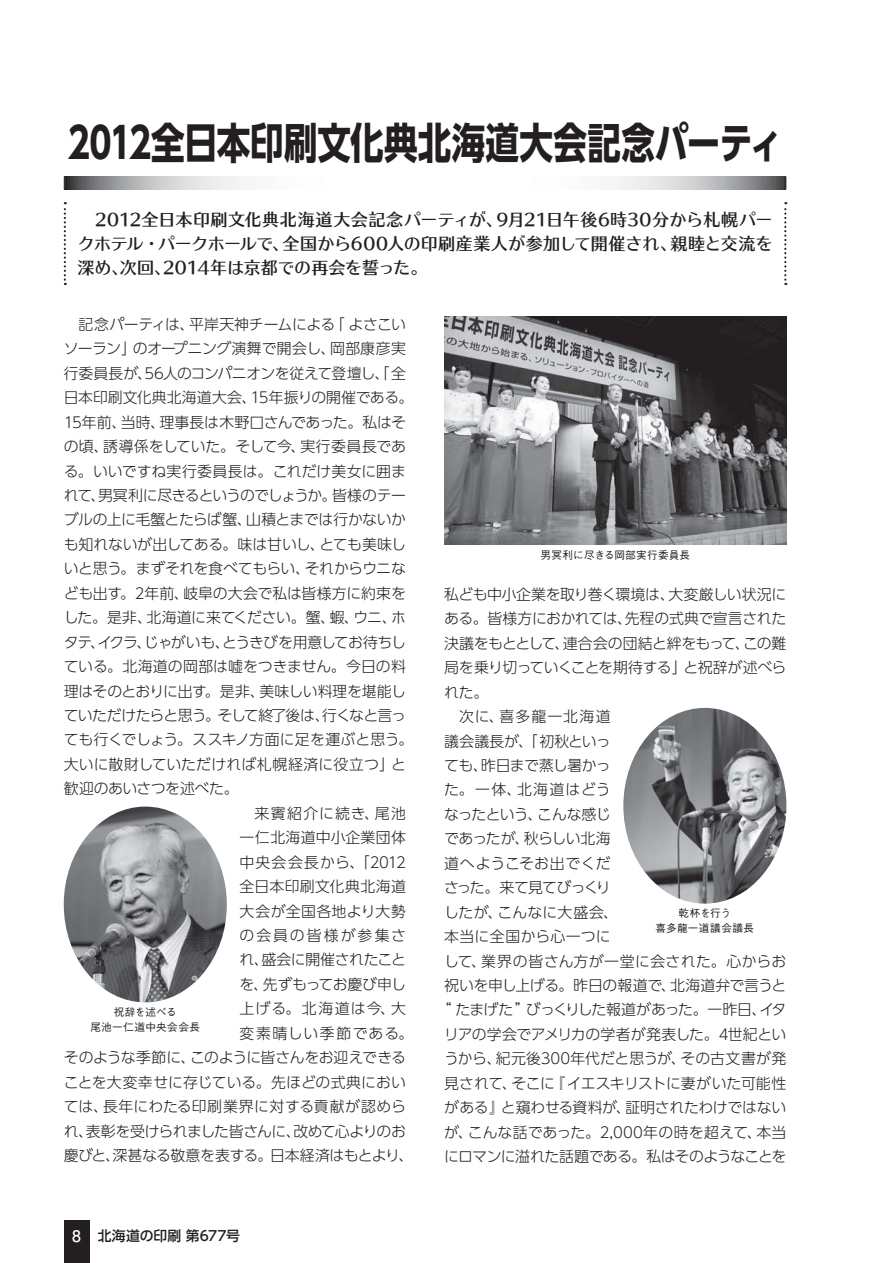
<style>
.page{position:relative;width:893px;height:1263px;background:#fff}
.page>*{position:absolute;margin:0;border:0;box-sizing:border-box;transform-origin:0 0}
.t1{font:42.45px "UD Shin Go Pro Bold 90 msp RKSJ H";letter-spacing:-.005em;color:#231f20;scale:.79 1}
.t2{font:16.95px/24.5px "UD Typos 512 Std Regular 90 msp RKSJ H";color:#231f20;text-align:justify}
.t3{font:14.85px "UD Shin Go Pro Light 90 msp RKSJ H";letter-spacing:-.01em;color:#231f20}
.t4{font:14.85px "UD Shin Go Pro Light 90 msp RKSJ H";letter-spacing:-.04em;color:#231f20}
.t5{font:14.85px "UD Shin Go Pro Light 90 msp RKSJ H";letter-spacing:.02em;color:#231f20}
.t6{font:14.85px "UD Shin Go Pro Light 90 msp RKSJ H";letter-spacing:-.06em;color:#231f20}
.t7{font:14.85px "UD Shin Go Pro Light 90 msp RKSJ H";letter-spacing:.01em;color:#231f20}
.t8{font:14.85px "UD Shin Go Pro Light 90 msp RKSJ H";letter-spacing:-.03em;color:#231f20}
.t9{font:14.85px "UD Shin Go Pro Light 90 msp RKSJ H";letter-spacing:-.035em;color:#231f20}
.t10{font:14.85px "UD Shin Go Pro Light 90 msp RKSJ H";letter-spacing:-.05em;color:#231f20}
.t11{font:14.85px "UD Shin Go Pro Light 90 msp RKSJ H";letter-spacing:-.045em;color:#231f20}
.t12{font:14.85px "UD Shin Go Pro Light 90 msp RKSJ H";letter-spacing:.025em;color:#231f20}
.t13{font:14.85px "UD Shin Go Pro Light 90 msp RKSJ H";letter-spacing:.08em;color:#231f20}
.t14{font:14.85px "UD Shin Go Pro Light 90 msp RKSJ H";letter-spacing:-.075em;color:#231f20}
.t15{font:14.85px "UD Shin Go Pro Light 90 msp RKSJ H";letter-spacing:.07em;color:#231f20}
.t16{font:14.85px "UD Shin Go Pro Light 90 msp RKSJ H";letter-spacing:.015em;color:#231f20}
.t17{font:14.85px "UD Shin Go Pro Light 90 msp RKSJ H";letter-spacing:.03em;color:#231f20}
.t18{font:14.85px "UD Shin Go Pro Light 90 msp RKSJ H";letter-spacing:.095em;color:#231f20}
.t19{font:14.85px "UD Shin Go Pro Light 90 msp RKSJ H";letter-spacing:.09em;color:#231f20}
.t20{font:14.85px "UD Shin Go Pro Light 90 msp RKSJ H";letter-spacing:.135em;color:#231f20}
.t21{font:13.8px "UD Shin Go Pro Medium 90 msp RKSJ H";letter-spacing:.01em;color:#231f20}
.t22{font:10.65px/14.9px "Gothic BBB Pro Medium 90 msp RKSJ H";letter-spacing:.025em;color:#231f20;text-align:center}
.s1{font-family:"Futo Go B101 Pro Bold 90 msp RKSJ H";font-size:15.9px;color:#fff}
</style>
<div class="page">
<div style="left:64px;top:1220px;width:25px;height:43px;background:#231f20"></div>
<img style="left:444px;top:317px;width:342px;height:228px">
<svg style="left:66px;top:177px;width:718px;height:12px"></svg>
<svg style="left:64px;top:202px;width:2px;height:83px"></svg>
<svg style="left:784px;top:202px;width:2px;height:83px"></svg>
<svg style="left:64px;top:177px;width:2px;height:12px"></svg>
<svg style="left:784px;top:177px;width:2px;height:12px"></svg>
<img style="left:64px;top:807px;width:163px;height:195px;border-radius:50%">
<img style="left:623px;top:708px;width:163px;height:196px;border-radius:50%">
<h1 class="t1" style="left:68px;top:127px;width:906px">2012全日本印刷文化典北海道大会記念パーティ</h1>
<p class="t2" style="left:78px;top:209px;width:696px;text-indent:17px">2012全日本印刷文化典北海道大会記念パーティが、9月21日午後6時30分から札幌パークホテル・パークホールで、全国から600人の印刷産業人が参加して開催され、親睦と交流を深め、次回、2014年は京都での再会を誓った。</p>
<p class="t3" style="left:79px;top:319px;width:329px">記念パーティは、平岸天神チームによる「よさこい</p>
<p class="t3" style="left:64px;top:343px;width:344px">ソーラン」のオープニング演舞で開会し、岡部康彦実</p>
<p class="t3" style="left:64px;top:368px;width:344px">行委員長が、56人のコンパニオンを従えて登壇し、「全</p>
<p class="t3" style="left:64px;top:392px;width:351px">日本印刷文化典北海道大会、15年振りの開催である。</p>
<p class="t3" style="left:64px;top:417px;width:344px">15年前、当時、理事長は木野口さんであった。私はそ</p>
<p class="t3" style="left:64px;top:441px;width:344px">の頃、誘導係をしていた。そして今、実行委員長であ</p>
<p class="t3" style="left:64px;top:465px;width:344px">る。いいですね実行委員長は。これだけ美女に囲ま</p>
<p class="t6" style="left:64px;top:490px;width:344px">れて、男冥利に尽きるというのでしょうか。皆様のテー</p>
<p class="t8" style="left:64px;top:514px;width:344px">ブルの上に毛蟹とたらば蟹、山積とまでは行かないか</p>
<p class="t3" style="left:64px;top:539px;width:344px">も知れないが出してある。味は甘いし、とても美味し</p>
<p class="t8" style="left:64px;top:563px;width:344px">いと思う。まずそれを食べてもらい、それからウニな</p>
<p class="t3" style="left:64px;top:588px;width:344px">ども出す。2年前、岐阜の大会で私は皆様方に約束を</p>
<p class="t3" style="left:64px;top:612px;width:344px">した。是非、北海道に来てください。蟹、蝦、ウニ、ホ</p>
<p class="t14" style="left:64px;top:637px;width:344px">タテ、イクラ、じゃがいも、とうきびを用意してお待ちし</p>
<p class="t3" style="left:64px;top:661px;width:344px">ている。北海道の岡部は嘘をつきません。今日の料</p>
<p class="t3" style="left:64px;top:685px;width:344px">理はそのとおりに出す。是非、美味しい料理を堪能し</p>
<p class="t6" style="left:64px;top:710px;width:344px">ていただけたらと思う。そして終了後は、行くなと言っ</p>
<p class="t3" style="left:64px;top:734px;width:351px">ても行くでしょう。ススキノ方面に足を運ぶと思う。</p>
<p class="t7" style="left:64px;top:759px;width:344px">大いに散財していただければ札幌経済に役立つ」と</p>
<p class="t3" style="left:64px;top:783px;width:176px">歓迎のあいさつを述べた。</p>
<p class="t19" style="left:254px;top:808px;width:153px">来賓紹介に続き、尾池</p>
<p class="t5" style="left:240px;top:832px;width:168px">一仁北海道中小企業団体</p>
<p class="t15" style="left:240px;top:856px;width:168px">中央会会長から、「2012</p>
<p class="t12" style="left:240px;top:881px;width:168px">全日本印刷文化典北海道</p>
<p class="t17" style="left:240px;top:905px;width:168px">大会が全国各地より大勢</p>
<p class="t20" style="left:240px;top:930px;width:168px">の会員の皆様が参集さ</p>
<p class="t3" style="left:240px;top:954px;width:168px">れ、盛会に開催されたこと</p>
<p class="t3" style="left:240px;top:979px;width:168px">を、先ずもってお慶び申し</p>
<p class="t13" style="left:240px;top:1003px;width:168px">上げる。北海道は今、大</p>
<p class="t18" style="left:240px;top:1028px;width:175px">変素晴しい季節である。</p>
<p class="t3" style="left:64px;top:1052px;width:344px">そのような季節に、このように皆さんをお迎えできる</p>
<p class="t3" style="left:64px;top:1076px;width:344px">ことを大変幸せに存じている。先ほどの式典におい</p>
<p class="t5" style="left:64px;top:1101px;width:344px">ては、長年にわたる印刷業界に対する貢献が認めら</p>
<p class="t4" style="left:64px;top:1125px;width:344px">れ、表彰を受けられました皆さんに、改めて心よりのお</p>
<p class="t3" style="left:64px;top:1150px;width:351px">慶びと、深甚なる敬意を表する。日本経済はもとより、</p>
<p class="t22" style="left:90px;top:1006px;width:111px">祝辞を述べる<br>尾池一仁道中央会会長</p>
<p class="t21" style="left:72px;top:1230px;width:169px"><span class="s1">8</span> 北海道の印刷 第677号</p>
<p class="t22" style="left:540px;top:549px;width:151px">男冥利に尽きる岡部実行委員長</p>
<p class="t3" style="left:444px;top:589px;width:344px">私ども中小企業を取り巻く環境は、大変厳しい状況に</p>
<p class="t3" style="left:444px;top:613px;width:344px">ある。皆様方におかれては、先程の式典で宣言された</p>
<p class="t9" style="left:444px;top:638px;width:344px">決議をもととして、連合会の団結と絆をもって、この難</p>
<p class="t4" style="left:444px;top:662px;width:344px">局を乗り切っていくことを期待する」と祝辞が述べら</p>
<p class="t3" style="left:444px;top:687px;width:46px">れた。</p>
<p class="t13" style="left:459px;top:711px;width:153px">次に、喜多龍一北海道</p>
<p class="t3" style="left:444px;top:735px;width:168px">議会議長が、「初秋といっ</p>
<p class="t4" style="left:444px;top:760px;width:168px">ても、昨日まで蒸し暑かっ</p>
<p class="t13" style="left:444px;top:784px;width:168px">た。一体、北海道はどう</p>
<p class="t11" style="left:444px;top:809px;width:168px">なったという、こんな感じ</p>
<p class="t9" style="left:444px;top:833px;width:168px">であったが、秋らしい北海</p>
<p class="t5" style="left:444px;top:858px;width:168px">道へようこそお出でくだ</p>
<p class="t10" style="left:444px;top:882px;width:168px">さった。来て見てびっくり</p>
<p class="t16" style="left:444px;top:906px;width:175px">したが、こんなに大盛会、</p>
<p class="t5" style="left:444px;top:931px;width:168px">本当に全国から心一つに</p>
<p class="t12" style="left:444px;top:955px;width:344px">して、業界の皆さん方が一堂に会された。心からお</p>
<p class="t3" style="left:444px;top:980px;width:344px">祝いを申し上げる。昨日の報道で、北海道弁で言うと</p>
<p class="t10" style="left:437px;top:1004px;width:351px">“ たまげた”びっくりした報道があった。一昨日、イタ</p>
<p class="t3" style="left:444px;top:1029px;width:344px">リアの学会でアメリカの学者が発表した。4世紀とい</p>
<p class="t3" style="left:444px;top:1053px;width:344px">うから、紀元後300年代だと思うが、その古文書が発</p>
<p class="t3" style="left:444px;top:1078px;width:344px">見されて、そこに『イエスキリストに妻がいた可能性</p>
<p class="t3" style="left:444px;top:1102px;width:344px">がある』と窺わせる資料が、証明されたわけではない</p>
<p class="t7" style="left:444px;top:1126px;width:344px">が、こんな話であった。2,000年の時を超えて、本当</p>
<p class="t11" style="left:444px;top:1151px;width:344px">にロマンに溢れた話題である。私はそのようなことを</p>
<p class="t22" style="left:655px;top:907px;width:100px">乾杯を行う<br>喜多龍一道議会議長</p>
</div>
